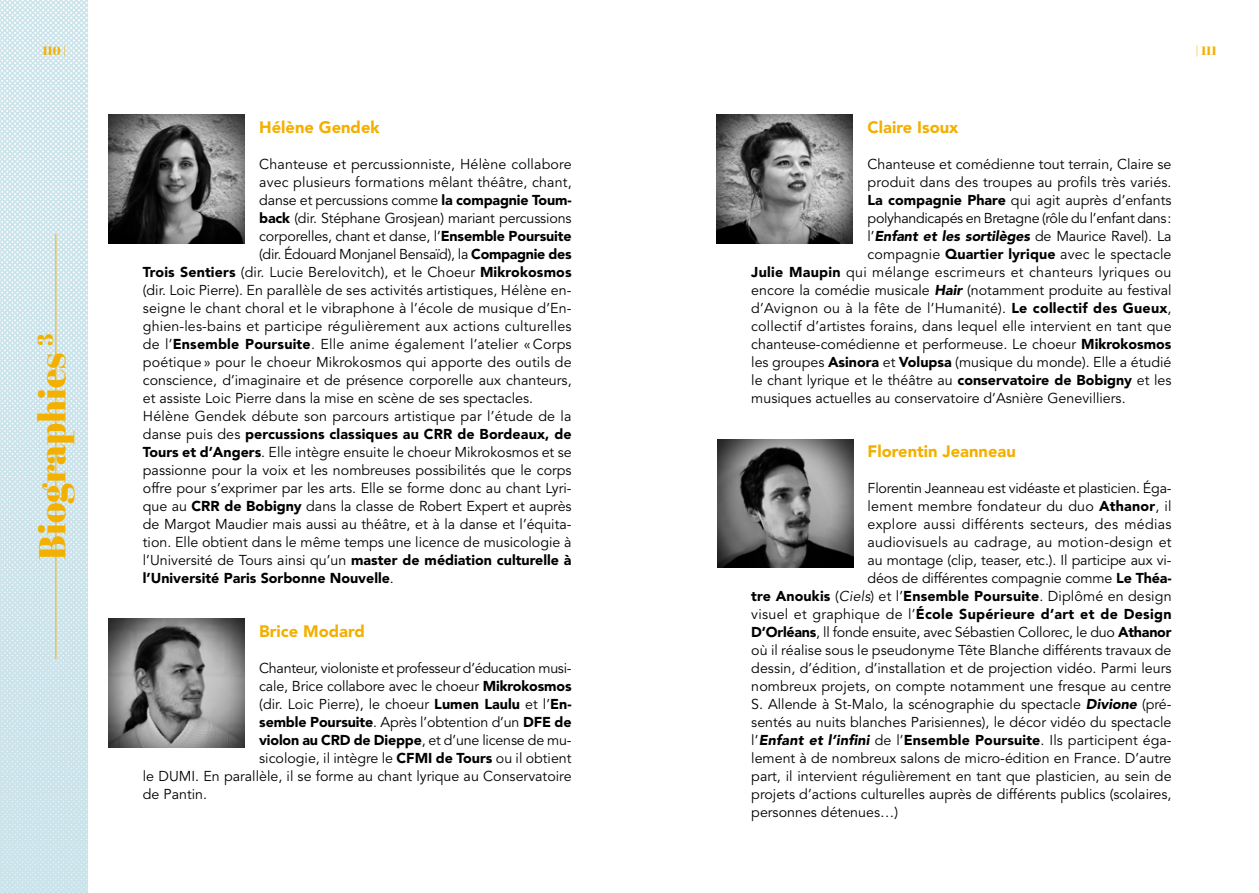
<style>
.page{position:relative;width:1259px;height:893px;background:#fff}
.page>*{position:absolute;margin:0;border:0;box-sizing:border-box;transform-origin:0 0}
.t1{font:37.5px "Abril Fatface";color:#f3b000}
.t2{font:900 16.5px "Avenir LT Std";color:#f3b000}
.t3{font:14.25px "Avenir LT Std";color:#000}
.t4{font:900 14.25px "Avenir LT Std";letter-spacing:.01em;color:#000}
.t5{font:14.25px "Avenir LT Std";letter-spacing:.02em;color:#000}
.t6{font:14.25px "Avenir LT Std";letter-spacing:-.02em;color:#000}
.t7{font:italic 900 14.25px "Avenir LT Std";letter-spacing:-.01em;color:#000}
.t8{font:12px "Abril Fatface";color:#f3b000}
.s1{font-weight:900}
.s2{font-weight:400}
.s3{font-weight:400;font-style:normal}
.s4{font-weight:900;font-style:italic}
.s5{font-weight:400;font-style:italic}
</style>
<div class="page">
<img style="left:0;top:0;width:87px;height:893px">
<hr style="left:56px;top:234px;width:1px;height:425px;background:#f3b000">
<img style="left:109px;top:114px;width:136px;height:129px">
<img style="left:109px;top:618px;width:136px;height:129px">
<img style="left:717px;top:439px;width:136px;height:129px">
<img style="left:717px;top:114px;width:136px;height:129px">
<p class="t8" style="left:43px;top:43px;width:26px">110 |</p>
<p class="t8" style="left:1195px;top:43px;width:23px">| 111</p>
<h1 class="t1" style="left:26px;top:560px;width:228px;rotate:-90deg">Biographies <sup>3</sup></h1>
<p class="t2" style="left:259px;top:117px;width:122px">Hélène Gendek</p>
<p class="t3" style="left:259px;top:155px;width:314px">Chanteuse et percussionniste, Hélène collabore</p>
<p class="t3" style="left:259px;top:173px;width:314px">avec plusieurs formations mêlant théâtre, chant,</p>
<p class="t3" style="left:259px;top:191px;width:314px">danse et percussions comme <span class="s1">la compagnie Toum-</span></p>
<p class="t3" style="left:259px;top:209px;width:314px"><span class="s1">back</span> (dir. Stéphane Grosjean) mariant percussions</p>
<p class="t3" style="left:259px;top:227px;width:314px">corporelles, chant et danse, l’<span class="s1">Ensemble Poursuite</span></p>
<p class="t6" style="left:259px;top:245px;width:314px">(dir. Édouard Monjanel Bensaïd), la <span class="s1">Compagnie des</span></p>
<p class="t3" style="left:143px;top:263px;width:430px"><span class="s1">Trois Sentiers</span> (dir. Lucie Berelovitch), et le Choeur <span class="s1">Mikrokosmos</span></p>
<p class="t3" style="left:143px;top:281px;width:430px">(dir. Loic Pierre). En parallèle de ses activités artistiques, Hélène en-</p>
<p class="t3" style="left:143px;top:299px;width:430px">seigne le chant choral et le vibraphone à l’école de musique d’En-</p>
<p class="t5" style="left:143px;top:317px;width:430px">ghien-les-bains et participe régulièrement aux actions culturelles</p>
<p class="t3" style="left:143px;top:335px;width:430px">de l’<span class="s1">Ensemble Poursuite</span>. Elle anime également l’atelier « Corps</p>
<p class="t3" style="left:143px;top:353px;width:430px">poétique » pour le choeur Mikrokosmos qui apporte des outils de</p>
<p class="t3" style="left:143px;top:371px;width:430px">conscience, d’imaginaire et de présence corporelle aux chanteurs,</p>
<p class="t3" style="left:143px;top:389px;width:392px">et assiste Loic Pierre dans la mise en scène de ses spectacles.</p>
<p class="t3" style="left:143px;top:407px;width:430px">Hélène Gendek débute son parcours artistique par l’étude de la</p>
<p class="t4" style="left:143px;top:425px;width:430px"><span class="s2">danse puis des</span> percussions classiques au CRR de Bordeaux, de</p>
<p class="t3" style="left:143px;top:443px;width:430px"><span class="s1">Tours et d’Angers</span>. Elle intègre ensuite le choeur Mikrokosmos et se</p>
<p class="t3" style="left:143px;top:461px;width:430px">passionne pour la voix et les nombreuses possibilités que le corps</p>
<p class="t3" style="left:143px;top:479px;width:430px">offre pour s’exprimer par les arts. Elle se forme donc au chant Lyri-</p>
<p class="t3" style="left:143px;top:497px;width:430px">que au <span class="s1">CRR de Bobigny</span> dans la classe de Robert Expert et auprès</p>
<p class="t3" style="left:143px;top:515px;width:430px">de Margot Maudier mais aussi au théâtre, et à la danse et l’équita-</p>
<p class="t3" style="left:143px;top:533px;width:430px">tion. Elle obtient dans le même temps une licence de musicologie à</p>
<p class="t3" style="left:143px;top:551px;width:430px">l’Université de Tours ainsi qu’un <span class="s1">master de médiation culturelle à</span></p>
<p class="t4" style="left:143px;top:569px;width:252px">l’Université Paris Sorbonne Nouvelle<span class="s2">.</span></p>
<p class="t2" style="left:259px;top:621px;width:107px">Brice Modard</p>
<p class="t6" style="left:259px;top:659px;width:314px">Chanteur, violoniste et professeur d’éducation musi-</p>
<p class="t3" style="left:259px;top:677px;width:314px">cale, Brice collabore avec le choeur <span class="s1">Mikrokosmos</span></p>
<p class="t3" style="left:259px;top:695px;width:314px">(dir. Loic Pierre), le choeur <span class="s1">Lumen Laulu</span> et l’<span class="s1">En-</span></p>
<p class="t3" style="left:259px;top:713px;width:314px"><span class="s1">semble Poursuite</span>. Après l’obtention d’un <span class="s1">DFE de</span></p>
<p class="t3" style="left:259px;top:731px;width:314px"><span class="s1">violon au CRD de Dieppe</span>, et d’une license de mu-</p>
<p class="t3" style="left:259px;top:749px;width:314px">sicologie, il intègre le <span class="s1">CFMI de Tours</span> ou il obtient</p>
<p class="t3" style="left:143px;top:767px;width:430px">le DUMI. En parallèle, il se forme au chant lyrique au Conservatoire</p>
<p class="t3" style="left:143px;top:785px;width:66px">de Pantin.</p>
<p class="t2" style="left:867px;top:117px;width:92px">Claire Isoux</p>
<p class="t3" style="left:867px;top:155px;width:305px">Chanteuse et comédienne tout terrain, Claire se</p>
<p class="t3" style="left:867px;top:173px;width:305px">produit dans des troupes au profils très variés.</p>
<p class="t3" style="left:867px;top:191px;width:305px"><span class="s1">La compagnie Phare</span> qui agit auprès d’enfants</p>
<p class="t6" style="left:867px;top:209px;width:305px">polyhandicapés en Bretagne (rôle du l’enfant dans:</p>
<p class="t7" style="left:867px;top:227px;width:305px"><span class="s3">l’</span>Enfant et les sortilèges <span class="s3">de Maurice Ravel). La</span></p>
<p class="t3" style="left:867px;top:245px;width:305px">compagnie <span class="s1">Quartier lyrique</span> avec le spectacle</p>
<p class="t5" style="left:751px;top:263px;width:422px"><span class="s1">Julie Maupin</span> qui mélange escrimeurs et chanteurs lyriques ou</p>
<p class="t3" style="left:751px;top:281px;width:422px">encore la comédie musicale <span class="s4">Hair</span> (notamment produite au festival</p>
<p class="t3" style="left:751px;top:299px;width:422px">d’Avignon ou à la fête de l’Humanité). <span class="s1">Le collectif des Gueux</span>,</p>
<p class="t3" style="left:751px;top:317px;width:422px">collectif d’artistes forains, dans lequel elle intervient en tant que</p>
<p class="t3" style="left:751px;top:335px;width:422px">chanteuse-comédienne et performeuse. Le choeur <span class="s1">Mikrokosmos</span></p>
<p class="t3" style="left:751px;top:353px;width:422px">les groupes <span class="s1">Asinora</span> et <span class="s1">Volupsa</span> (musique du monde). Elle a étudié</p>
<p class="t3" style="left:751px;top:371px;width:422px">le chant lyrique et le théâtre au <span class="s1">conservatoire de Bobigny</span> et les</p>
<p class="t3" style="left:751px;top:389px;width:376px">musiques actuelles au conservatoire d’Asnière Genevilliers.</p>
<p class="t2" style="left:867px;top:441px;width:150px">Florentin Jeanneau</p>
<p class="t3" style="left:867px;top:479px;width:305px">Florentin Jeanneau est vidéaste et plasticien. Éga-</p>
<p class="t3" style="left:867px;top:497px;width:305px">lement membre fondateur du duo <span class="s1">Athanor</span>, il</p>
<p class="t5" style="left:867px;top:515px;width:305px">explore aussi différents secteurs, des médias</p>
<p class="t3" style="left:867px;top:533px;width:305px">audiovisuels au cadrage, au motion-design et</p>
<p class="t3" style="left:867px;top:551px;width:305px">au montage (clip, teaser, etc.). Il participe aux vi-</p>
<p class="t3" style="left:867px;top:569px;width:305px">déos de différentes compagnie comme <span class="s1">Le Théa-</span></p>
<p class="t4" style="left:751px;top:587px;width:422px">tre Anoukis <span class="s2">(</span><span class="s5">Ciels</span><span class="s2">) et l’</span>Ensemble Poursuite<span class="s2">. Diplômé en design</span></p>
<p class="t4" style="left:751px;top:605px;width:422px"><span class="s2">visuel et graphique de l’</span>École Supérieure d’art et de Design</p>
<p class="t3" style="left:751px;top:623px;width:422px"><span class="s1">D’Orléans</span>, ll fonde ensuite, avec Sébastien Collorec, le duo <span class="s1">Athanor</span></p>
<p class="t3" style="left:751px;top:641px;width:422px">où il réalise sous le pseudonyme Tête Blanche différents travaux de</p>
<p class="t3" style="left:751px;top:659px;width:422px">dessin, d’édition, d’installation et de projection vidéo. Parmi leurs</p>
<p class="t3" style="left:751px;top:677px;width:422px">nombreux projets, on compte notamment une fresque au centre</p>
<p class="t3" style="left:751px;top:695px;width:422px">S. Allende à St-Malo, la scénographie du spectacle <span class="s4">Divione</span> (pré-</p>
<p class="t3" style="left:751px;top:713px;width:422px">sentés au nuits blanches Parisiennes), le décor vidéo du spectacle</p>
<p class="t3" style="left:751px;top:731px;width:422px">l’<span class="s4">Enfant et l’infini</span> de l’<span class="s1">Ensemble Poursuite</span>. Ils participent éga-</p>
<p class="t3" style="left:751px;top:749px;width:422px">lement à de nombreux salons de micro-édition en France. D’autre</p>
<p class="t3" style="left:751px;top:767px;width:422px">part, il intervient régulièrement en tant que plasticien, au sein de</p>
<p class="t3" style="left:751px;top:785px;width:422px">projets d’actions culturelles auprès de différents publics (scolaires,</p>
<p class="t3" style="left:751px;top:803px;width:148px">personnes détenues…)</p>
</div>
